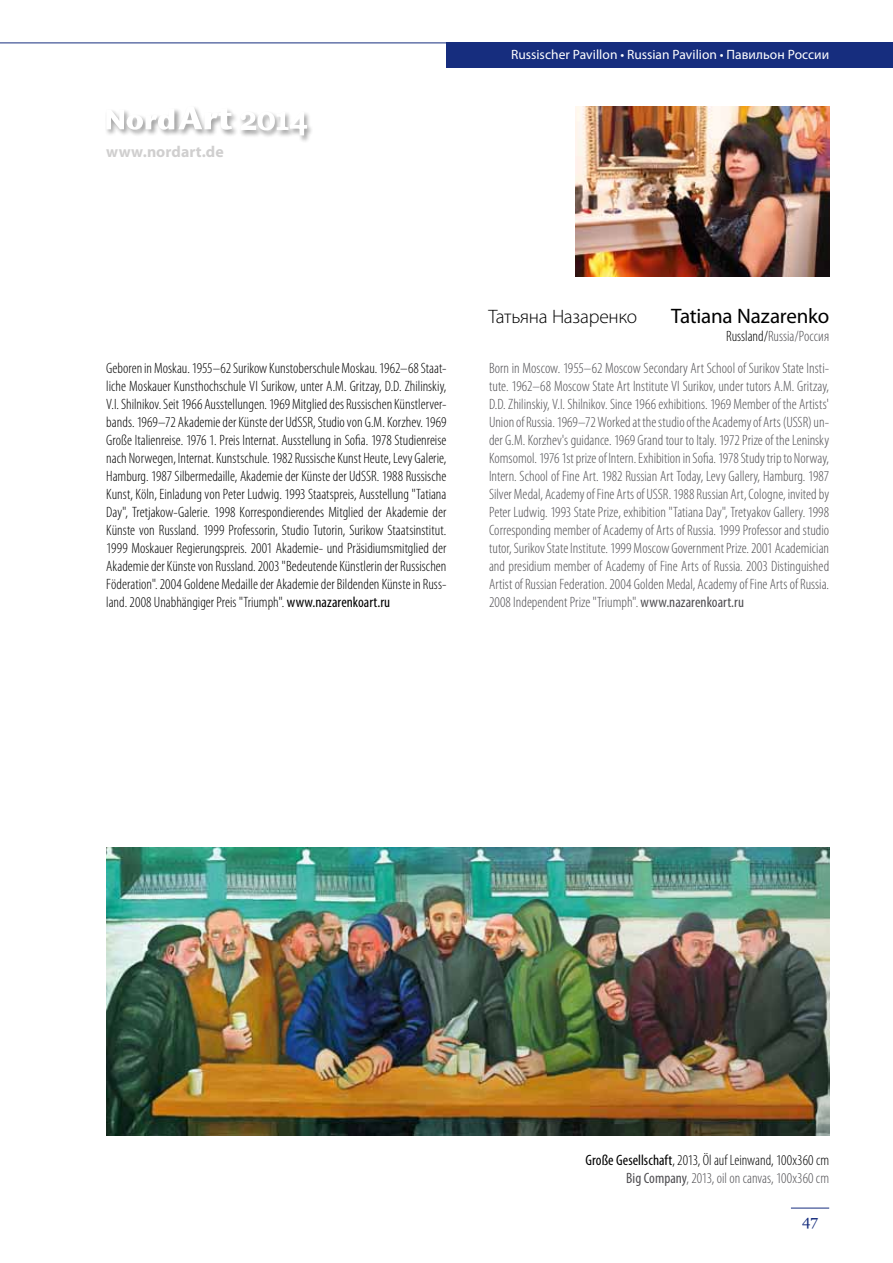
<style>
.page{position:relative;width:893px;height:1263px;background:#fff}
.page>*{position:absolute;margin:0;border:0;box-sizing:border-box;transform-origin:0 0}
.t1{font:21px "Myriad Pro";letter-spacing:-.01em;color:#000}
.t2{font:300 19.5px "Myriad Pro";letter-spacing:-.015em;color:#000}
.t3{font:700 15.9px "Myriad Pro";letter-spacing:.005em;color:#d0cfcf}
.t4{font:300 condensed 15px/18px "Myriad Pro";color:#000;text-align:right}
.t5{font:300 condensed 15px/18px "Myriad Pro";color:#504f53;text-align:justify}
.t6{font:15px "Georgia";color:#162d7e}
.t7{font:13.5px "Myriad Pro";color:#fff}
.s1{color:#000}
.s2{font-weight:400}
.s3{font-weight:400;color:#504f53}
.s4{color:#504f53}
</style>
<div class="page">
<div style="left:446px;top:43px;width:447px;height:25px;background:#162d7e"></div>
<hr style="left:0;top:43px;width:446px;height:1px;background:#162d7e">
<hr style="left:791px;top:1208px;width:38px;height:1px;background:#162d7e">
<div style="left:105px;top:107px;width:77px;height:30px;background:#000;opacity:.75"></div>
<div style="left:177px;top:105px;width:62px;height:32px;background:#000;opacity:.75"></div>
<svg style="left:106px;top:106px;width:126px;height:24px"></svg>
<div style="left:239px;top:111px;width:75px;height:32px;background:#000;opacity:.75"></div>
<svg style="left:239px;top:111px;width:69px;height:25px"></svg>
<img style="left:106px;top:848px;width:723px;height:287px">
<img style="left:576px;top:106px;width:253px;height:170px">
<p class="t3" style="left:106px;top:142px;width:119px">www.nordart.de</p>
<p class="t7" style="left:511px;top:46px;width:320px">Russischer Pavillon • Russian Pavilion • Павильон России</p>
<h2 class="t2" style="left:488px;top:305px;width:150px">Татьяна Назаренко</h2>
<h1 class="t1" style="left:671px;top:303px;width:159px">Tatiana Nazarenko</h1>
<p class="t5" style="left:726px;top:327px;width:105px"><span class="s1">Russland/</span>Russia/Россия</p>
<p class="t4" style="left:106px;top:359px;width:342px;text-align:justify">Geboren in Moskau. 1955–62 Surikow Kunstoberschule Moskau. 1962–68 Staat&shy;liche Moskauer Kunsthochschule VI Surikow, unter A.M. Gritzay, D.D. Zhilinskiy, V.I. Shilnikov. Seit 1966 Ausstellungen. 1969 Mitglied des Russischen Künstlerver&shy;bands. 1969–72 Akademie der Künste der UdSSR, Studio von G.M. Korzhev. 1969<br>Große Italienreise. 1976 1. Preis Internat. Ausstellung in Sofia. 1978 Studienreise nach Norwegen, Internat. Kunstschule. 1982 Russische Kunst Heute, Levy Galerie, Hamburg. 1987 Silbermedaille, Akademie der Künste der UdSSR. 1988 Russische Kunst, Köln, Einladung von Peter Ludwig. 1993 Staatspreis, Ausstellung "Tatiana Day", Tretjakow-Galerie. 1998 Korrespondierendes Mitglied der Akademie der Künste von Russland. 1999 Professorin, Studio Tutorin, Surikow Staatsinstitut.<br>1999 Moskauer Regierungspreis. 2001 Akademie- und Präsidiumsmitglied der Akademie der Künste von Russland. 2003 "Bedeutende Künstlerin der Russischen Föderation". 2004 Goldene Medaille der Akademie der Bildenden Künste in Russ&shy;land. 2008 Unabhängiger Preis "Triumph". <span class="s2">www.nazarenkoart.ru</span></p>
<p class="t5" style="left:489px;top:359px;width:342px">Born in Moscow. 1955–62 Moscow Secondary Art School of Surikov State Insti&shy;tute. 1962–68 Moscow State Art Institute VI Surikov, under tutors A.M. Gritzay, D.D. Zhilinskiy, V.I. Shilnikov. Since 1966 exhibitions. 1969 Member of the Artists' Union of Russia. 1969–72 Worked at the studio of the Academy of Arts (USSR) un&shy;der G.M. Korzhev's guidance. 1969 Grand tour to Italy. 1972 Prize of the Leninsky Komsomol. 1976 1st prize of Intern. Exhibition in Sofia. 1978 Study trip to Norway, Intern. School of Fine Art. 1982 Russian Art Today, Levy Gallery, Hamburg. 1987<br>Silver Medal, Academy of Fine Arts of USSR. 1988 Russian Art, Cologne, invited by Peter Ludwig. 1993 State Prize, exhibition "Tatiana Day", Tretyakov Gallery. 1998<br>Corresponding member of Academy of Arts of Russia. 1999 Professor and studio tutor, Surikov State Institute. 1999 Moscow Government Prize. 2001 Academician and presidium member of Academy of Fine Arts of Russia. 2003 Distinguished Artist of Russian Federation. 2004 Golden Medal, Academy of Fine Arts of Russia.<br>2008 Independent Prize "Triumph". <span class="s2">www.nazarenkoart.ru</span></p>
<p class="t4" style="left:585px;top:1151px;width:245px"><span class="s2">Große Gesellschaft</span>, 2013, Öl auf Leinwand, 100x360 cm<br><span class="s3">Big Company</span><span class="s4">, 2013, oil on canvas, 100x360 cm</span></p>
<p class="t6" style="left:802px;top:1209px;width:17px">47</p>
</div>
